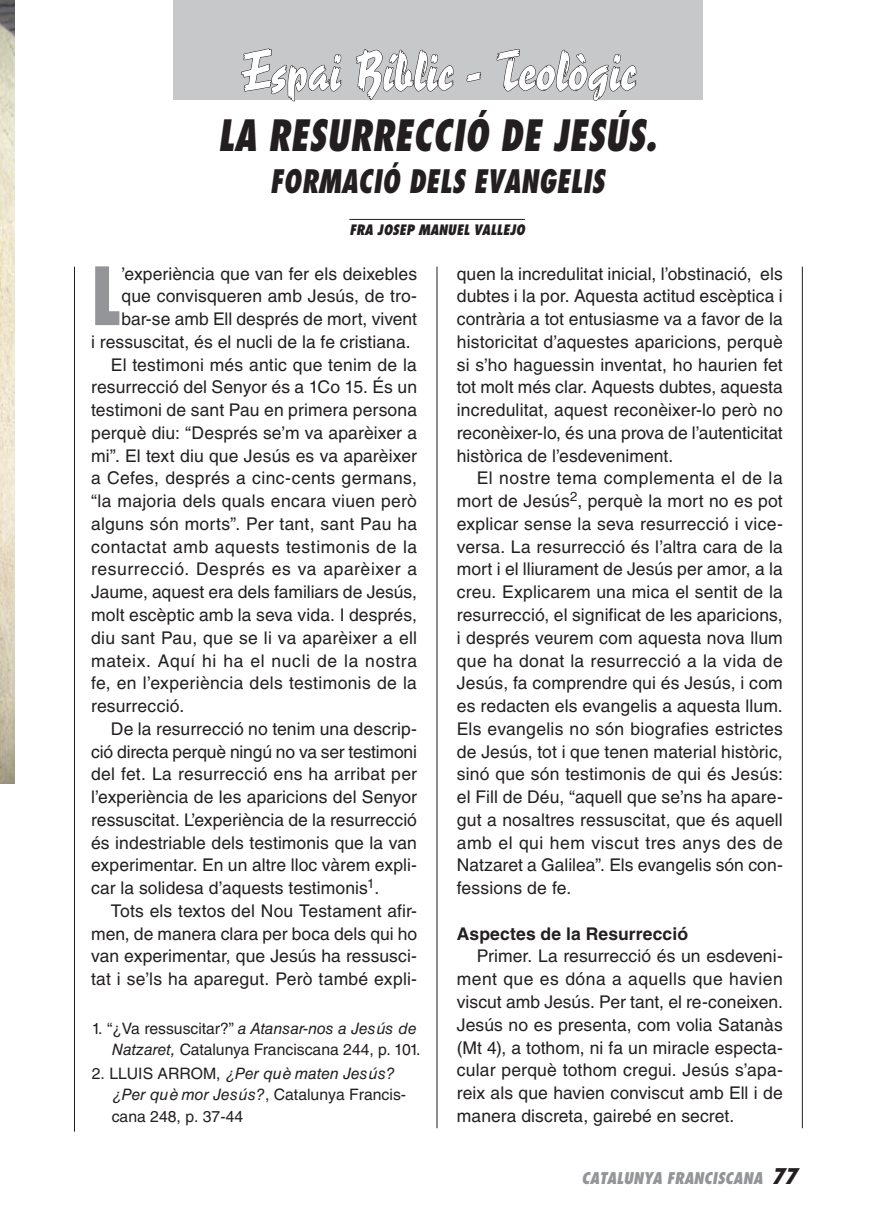
<style>
.page{position:relative;width:874px;height:1221px;background:#fff}
.page>*{position:absolute;margin:0;border:0;box-sizing:border-box;transform-origin:0 0}
.t1{font:800 condensed 77.88px "Futura Std";color:#939598;scale:.87 1}
.t2{font:52.5px "Reporter LT Std 2";color:#fff}
.t3{font:italic 800 condensed 42px "Futura Std";letter-spacing:.01em;color:#231f20;scale:.87 1}
.t4{font:italic 800 condensed 31.5px "Futura Std";letter-spacing:.01em;color:#231f20;scale:.87 1}
.t5{font:17.5px/22.8px "Helvetica LT Std";letter-spacing:.005em;color:#231f20;text-align:justify}
.t6{font:17.5px "Helvetica LT Std";letter-spacing:.035em;color:#231f20}
.t7{font:17.5px "Helvetica LT Std";letter-spacing:.03em;color:#231f20}
.t8{font:700 17.5px "Helvetica LT Std";letter-spacing:.005em;color:#231f20}
.t9{font:15.75px/21px "Helvetica LT Std";color:#231f20;text-align:right}
.t10{font:italic 800 condensed 15.75px "Futura Std";color:#939598}
.t11{font:italic 800 condensed 14px "Futura Std";color:#231f20}
.s1{font-style:italic}
.s2{font-size:21px;color:#231f20}
</style>
<div class="page">
<img style="left:0;top:0;width:15px;height:783px">
<hr style="left:349px;top:219px;width:175px;height:1px;background:#231f20">
<hr style="left:801px;top:267px;width:1px;height:861px;background:#231f20">
<hr style="left:74px;top:267px;width:1px;height:864px;background:#231f20">
<hr style="left:436px;top:267px;width:1px;height:861px;background:#231f20">
<div style="left:173px;top:0;width:528px;height:99px;background:#c7c8ca"></div>
<svg style="left:241px;top:48px;width:100px;height:54px"></svg>
<svg style="left:355px;top:49px;width:99px;height:51px"></svg>
<svg style="left:466px;top:72px;width:15px;height:10px"></svg>
<svg style="left:496px;top:49px;width:140px;height:52px"></svg>
<h2 class="t2" style="left:239px;top:38px;width:398px">Espai Bíblic - Teològic</h2>
<h3 class="t3" style="left:218px;top:108px;width:131px">LA RESURR</h3>
<h3 class="t3" style="left:394px;top:108px;width:303px">ECCIÓ DE JESÚS.</h3>
<h3 class="t4" style="left:270px;top:161px;width:359px">FORMACIÓ DELS EVANGELIS</h3>
<p class="t11" style="left:349px;top:220px;width:80px">FRA JOSEP MANU</p>
<p class="t11" style="left:456px;top:220px;width:26px">EL VALL</p>
<p class="t11" style="left:502px;top:220px;width:24px">EJO</p>
<h1 class="t1" style="left:91px;top:247px;width:36px">L</h1>
<p class="t5" style="left:121px;top:262px;width:297px">’experiència que van fer els deixebles</p>
<p class="t5" style="left:121px;top:285px;width:297px">que convisqueren amb Jesús, de tro-</p>
<p class="t5" style="left:121px;top:307px;width:297px">bar-se amb Ell després de mort, vivent</p>
<p class="t5" style="left:91px;top:330px;width:321px">i ressuscitat, és el nucli de la fe cristiana.</p>
<p class="t5" style="left:111px;top:353px;width:307px">El testimoni més antic que tenim de la</p>
<p class="t5" style="left:91px;top:376px;width:327px">resurrecció del Senyor és a 1Co 15. És un</p>
<p class="t5" style="left:91px;top:398px;width:327px">testimoni de sant Pau en primera persona</p>
<p class="t5" style="left:91px;top:421px;width:327px">perquè diu: “Després se’m va aparèixer a</p>
<p class="t5" style="left:91px;top:444px;width:327px">mi”. El text diu que Jesús es va aparèixer</p>
<p class="t5" style="left:91px;top:467px;width:327px">a Cefes, després a cinc-cents germans,</p>
<p class="t5" style="left:91px;top:489px;width:327px">“la majoria dels quals encara viuen però</p>
<p class="t5" style="left:91px;top:512px;width:327px">alguns són morts”. Per tant, sant Pau ha</p>
<p class="t7" style="left:91px;top:536px;width:327px">contactat amb aquests testimonis de la</p>
<p class="t6" style="left:91px;top:559px;width:327px">resurrecció. Després es va aparèixer a</p>
<p class="t5" style="left:91px;top:580px;width:327px">Jaume, aquest era dels familiars de Jesús,</p>
<p class="t5" style="left:91px;top:603px;width:327px">molt escèptic amb la seva vida. I després,</p>
<p class="t5" style="left:91px;top:626px;width:327px">diu sant Pau, que se li va aparèixer a ell</p>
<p class="t6" style="left:91px;top:650px;width:327px">mateix. Aquí hi ha el nucli de la nostra</p>
<p class="t5" style="left:91px;top:671px;width:327px">fe, en l’experiència dels testimonis de la</p>
<p class="t5" style="left:91px;top:694px;width:95px">resurrecció.</p>
<p class="t5" style="left:111px;top:717px;width:307px">De la resurrecció no tenim una descrip-</p>
<p class="t5" style="left:91px;top:740px;width:327px">ció directa perquè ningú no va ser testimoni</p>
<p class="t5" style="left:91px;top:762px;width:327px">del fet. La resurrecció ens ha arribat per</p>
<p class="t5" style="left:91px;top:785px;width:327px">l’experiència de les aparicions del Senyor</p>
<p class="t5" style="left:91px;top:808px;width:327px">ressuscitat. L’experiència de la resurrecció</p>
<p class="t5" style="left:91px;top:831px;width:327px">és indestriable dels testimonis que la van</p>
<p class="t5" style="left:91px;top:853px;width:327px">experimentar. En un altre lloc vàrem expli-</p>
<p class="t5" style="left:91px;top:876px;width:289px">car la solidesa d’aquests testimonis<sup>1</sup>.</p>
<p class="t5" style="left:111px;top:899px;width:307px">Tots els textos del Nou Testament afir-</p>
<p class="t5" style="left:91px;top:922px;width:327px">men, de manera clara per boca dels qui ho</p>
<p class="t5" style="left:91px;top:944px;width:327px">van experimentar, que Jesús ha ressusci-</p>
<p class="t5" style="left:91px;top:967px;width:327px">tat i se’ls ha aparegut. Però també expli-</p>
<p class="t9" style="left:92px;top:1017px;width:330px">1. “¿Va ressuscitar?” <span class="s1">a Atansar-nos a Jesús de<br>Natzaret,</span> Catalunya Franciscana 244, p. 101.</p>
<p class="t9" style="left:112px;top:1063px;width:296px;text-align:left;text-indent:-20px">2. LLUIS ARROM, <span class="s1">¿Per què maten Jesús? ¿Per què mor Jesús?</span>, Catalunya Francis&shy;cana 248, p. 37-44</p>
<p class="t5" style="left:456px;top:262px;width:327px">quen la incredulitat inicial, l’obstinació, els dubtes i la por. Aquesta actitud escèptica i contrària a tot entusiasme va a favor de la historicitat d’aquestes aparicions, perquè si s’ho haguessin inventat, ho haurien fet tot molt més clar. Aquests dubtes, aquesta incredulitat, aquest reconèixer-lo però no reconèixer-lo, és una prova de l’autenticitat històrica de l’esdeveniment.</p>
<p class="t5" style="left:456px;top:467px;width:327px;text-indent:20px">El nostre tema complementa el de la mort de Jesús<sup>2</sup>, perquè la mort no es pot explicar sense la seva resurrecció i vice&shy;versa. La resurrecció és l’altra cara de la mort i el lliurament de Jesús per amor, a la creu. Explicarem una mica el sentit de la resurrecció, el significat de les aparicions, i després veurem com aquesta nova llum que ha donat la resurrecció a la vida de Jesús, fa comprendre qui és Jesús, i com es redacten els evangelis a aquesta llum.<br>Els evangelis no són biografies estrictes de Jesús, tot i que tenen material històric, sinó que són testimonis de qui és Jesús: el Fill de Déu, “aquell que se’ns ha apare&shy;gut a nosaltres ressuscitat, que és aquell amb el qui hem viscut tres anys des de Natzaret a Galilea”. Els evangelis són con&shy;fessions de fe.</p>
<p class="t8" style="left:456px;top:922px;width:232px">Aspectes de la Resurrecció</p>
<p class="t5" style="left:456px;top:944px;width:327px;text-indent:20px">Primer. La resurrecció és un esdeveni&shy;ment que es dóna a aquells que havien viscut amb Jesús. Per tant, el re-coneixen.<br>Jesús no es presenta, com volia Satanàs (Mt 4), a tothom, ni fa un miracle especta&shy;cular perquè tothom cregui. Jesús s’apa&shy;reix als que havien conviscut amb Ell i de manera discreta, gairebé en secret.</p>
<p class="t10" style="left:581px;top:1167px;width:217px">CATALUNYA FRANCISCANA <span class="s2">77</span></p>
</div>
